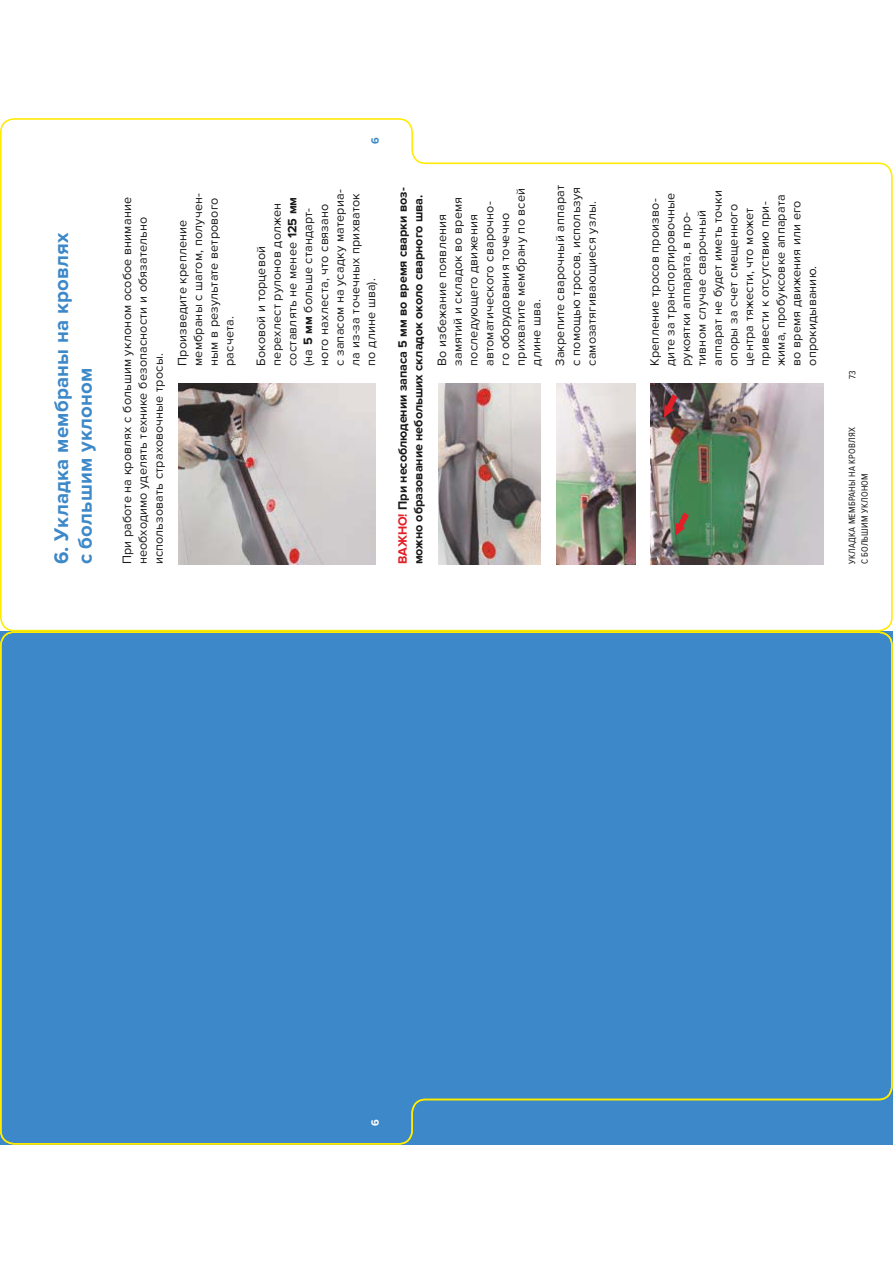
<style>
.page{position:relative;width:893px;height:1263px;background:#fff}
.page>*{position:absolute;margin:0;border:0;box-sizing:border-box;transform-origin:0 0}
.t1{font:700 20.4px/23.5px "Proxima Nova";letter-spacing:.01em;color:#3d88c8}
.t2{font:12.6px/15.8px "Proxima Nova";letter-spacing:.01em;color:#181917}
.t3{font:700 12.6px/15.8px "Proxima Nova";letter-spacing:-.005em;color:#181917}
.t4{font:700 10.95px "Proxima Nova A";color:#3d88c8}
.t5{font:700 10.95px "Proxima Nova A";color:#fff}
.t6{font:9.45px/12.6px "Proxima Nova Cond";letter-spacing:.03em;color:#181917}
.s1{font-weight:700}
.s2{color:#e21e26}
</style>
<div class="page">
<svg style="left:0;top:118px;width:893px;height:513px"></svg>
<div style="left:0;top:631px;width:893px;height:514px;background:#3d88c8"></div>
<h1 class="t1" style="left:51px;top:564px;width:333px;rotate:-90deg">6. Укладка мембраны на кровлях с большим уклоном</h1>
<p class="t4" style="left:371px;top:144px;width:8px;rotate:-90deg">6</p>
<p class="t2" style="left:120px;top:564px;width:369px;rotate:-90deg">При работе на кровлях с большим уклоном особое внимание необходимо уделять технике безопасности и обязательно использовать страховочные тросы.</p>
<p class="t2" style="left:175px;top:366px;width:174px;rotate:-90deg">Произведите крепление мембраны с шагом, получен&shy;ным в результате ветрового расчета.</p>
<p class="t2" style="left:254px;top:366px;width:178px;rotate:-90deg">Боковой и торцевой перехлест рулонов должен составлять не менее <span class="s1">125 мм </span>(на <span class="s1">5 мм</span> больше стандарт&shy;ного нахлеста, что связано<br>с запасом на усадку материа&shy;ла из-за точечных прихваток по длине шва).</p>
<p class="t3" style="left:395px;top:564px;width:378px;rotate:-90deg"><span class="s2">ВАЖНО!</span> При несоблюдении запаса 5 мм во время сварки воз&shy;можно образование небольших складок около сварного шва.</p>
<p class="t2" style="left:435px;top:366px;width:179px;rotate:-90deg">Во избежание появления замятий и складок во время последующего движения автоматического сварочно&shy;го оборудования точечно прихватите мембрану по всей длине шва.</p>
<p class="t2" style="left:553px;top:366px;width:182px;rotate:-90deg">Закрепите сварочный аппарат с помощью тросов, используя самозатягивающиеся узлы.</p>
<p class="t2" style="left:647px;top:366px;width:177px;rotate:-90deg">Крепление тросов произво&shy;дите за транспортировочные рукоятки аппарата, в про&shy;тивном случае сварочный аппарат не будет иметь точки опоры за счет смещенного центра тяжести, что может привести к отсутствию при&shy;жима, пробуксовке аппарата во время движения или его опрокидыванию.</p>
<p class="t6" style="left:846px;top:379px;width:10px;rotate:-90deg">73</p>
<p class="t6" style="left:846px;top:564px;width:139px;rotate:-90deg">УКЛАДКА МЕМБРАНЫ НА КРОВЛЯХ<br>С БОЛЬШИМ УКЛОНОМ</p>
<p class="t5" style="left:371px;top:1126px;width:8px;rotate:-90deg">6</p>
</div>
